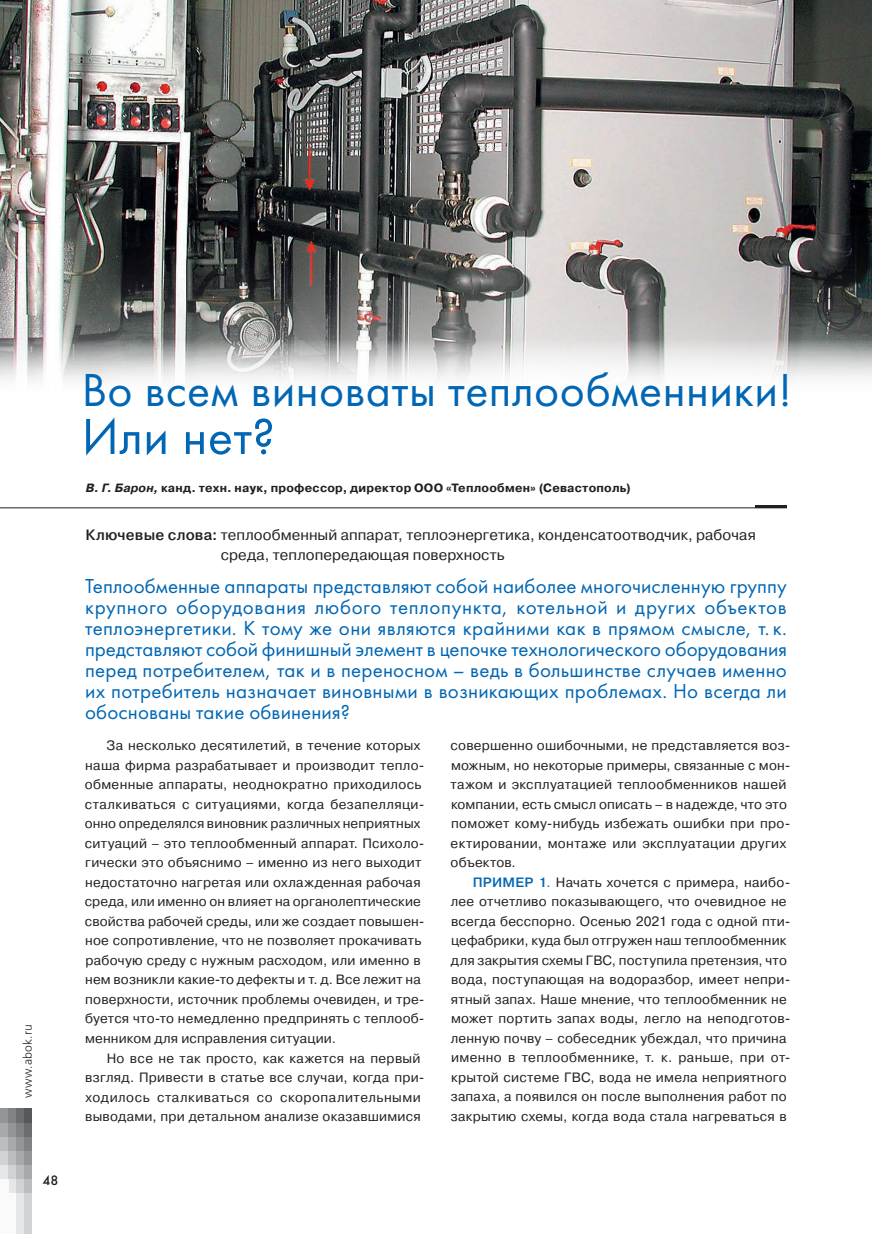
<style>
.page{position:relative;width:872px;height:1234px;background:#fff}
.page>*{position:absolute;margin:0;border:0;box-sizing:border-box;transform-origin:0 0}
.t1{font:52.5px "Futura";letter-spacing:.01em;color:#0166b3}
.t2{font:48px "Futura";letter-spacing:.01em;color:#0166b3}
.t3{font:21px/21px "Futura";letter-spacing:.01em;color:#0166b3;text-align:justify}
.t4{font:15px/19.8px "Pragmatica";letter-spacing:.005em;color:#231f20}
.t5{font:13.5px/19.5px "Pragmatica";letter-spacing:.02em;color:#231f20}
.t6{font:13.5px "Futura Futuris C";color:#231f20}
.t7{font:700 12px "Pragmatica";letter-spacing:.02em;color:#231f20}
.t8{font:12px "Free Set Light C";letter-spacing:.015em;color:#231f20}
.s1{font-style:italic}
.s2{font-weight:500}
.s3{font-weight:500;color:#0166b3}
.s4{color:#0166b3}
</style>
<div class="page">
<div style="left:0;top:1108px;width:9px;height:14px;background:#939598"></div>
<div style="left:0;top:1122px;width:9px;height:14px;background:#a8a9ad"></div>
<div style="left:0;top:1136px;width:9px;height:14px;background:#bcbdc0"></div>
<div style="left:0;top:1150px;width:9px;height:15px;background:#d1d2d4"></div>
<div style="left:0;top:1165px;width:9px;height:14px;background:#e6e7e9"></div>
<div style="left:9px;top:1108px;width:7px;height:14px;background:#808285"></div>
<div style="left:9px;top:1122px;width:7px;height:14px;background:#939598"></div>
<div style="left:9px;top:1136px;width:7px;height:14px;background:#a8a9ad"></div>
<div style="left:9px;top:1150px;width:7px;height:15px;background:#bcbdc0"></div>
<div style="left:9px;top:1165px;width:7px;height:14px;background:#d1d2d4"></div>
<div style="left:9px;top:1179px;width:7px;height:14px;background:#e6e7e9"></div>
<div style="left:16px;top:1108px;width:8px;height:14px;background:#6c6d70"></div>
<div style="left:16px;top:1122px;width:8px;height:14px;background:#808285"></div>
<div style="left:16px;top:1136px;width:8px;height:14px;background:#939598"></div>
<div style="left:16px;top:1150px;width:8px;height:15px;background:#a8a9ad"></div>
<div style="left:16px;top:1165px;width:8px;height:14px;background:#bcbdc0"></div>
<div style="left:16px;top:1179px;width:8px;height:14px;background:#d1d2d4"></div>
<div style="left:24px;top:1108px;width:8px;height:14px;background:#57585a"></div>
<div style="left:24px;top:1122px;width:8px;height:14px;background:#6c6d70"></div>
<div style="left:24px;top:1136px;width:8px;height:14px;background:#808285"></div>
<div style="left:24px;top:1150px;width:8px;height:15px;background:#939598"></div>
<div style="left:24px;top:1165px;width:8px;height:14px;background:#a8a9ad"></div>
<div style="left:24px;top:1179px;width:8px;height:14px;background:#bcbdc0"></div>
<div style="left:0;top:1179px;width:9px;height:54px;background:#fafafa"></div>
<div style="left:9px;top:1193px;width:7px;height:40px;background:#fafafa"></div>
<div style="left:16px;top:1193px;width:8px;height:40px;background:#e6e7e9"></div>
<div style="left:24px;top:1193px;width:8px;height:40px;background:#d1d2d4"></div>
<img style="left:0;top:0;width:872px;height:381px">
<hr style="left:756px;top:505px;width:31px;height:3px;background:#231f20">
<hr style="left:0;top:507px;width:787px;height:1px;background:#231f20">
<p class="t8" style="left:21px;top:1097px;width:75px;rotate:-90deg">www.abok.ru</p>
<p class="t6" style="left:43px;top:1171px;width:17px">48</p>
<h2 class="t2" style="left:82px;top:361px;width:712px">Во всем виноваты теплообменники!</h2>
<h1 class="t1" style="left:82px;top:405px;width:195px">Или нет?</h1>
<p class="t7" style="left:86px;top:480px;width:547px"><span class="s1">В. Г. Барон,</span> канд. техн. наук, профессор, директор ООО «Теплообмен» (Севастополь)</p>
<p class="t4" style="left:221px;top:525px;width:536px;text-indent:-135px"><span class="s2">Ключевые слова:</span> теплообменный аппарат, теплоэнергетика, конденсатоотводчик, рабочая среда, теплопередающая поверхность</p>
<p class="t3" style="left:85px;top:575px;width:703px">Теплообменные аппараты представляют собой наиболее многочисленную группу крупного оборудования любого теплопункта, котельной и других объектов теплоэнергетики. К тому же они являются крайними как в прямом смысле, т. к. представляют собой финишный элемент в цепочке технологического оборудования перед потребителем, так и в переносном – ведь в большинстве случаев именно их потребитель назначает виновными в возникающих проблемах. Но всегда ли обоснованы такие обвинения?</p>
<p class="t5" style="left:85px;top:736px;width:341px;text-indent:22px">За несколько десятилетий, в течение которых наша фирма разрабатывает и производит тепло&shy;обменные аппараты, неоднократно приходилось сталкиваться с ситуациями, когда безапелляци&shy;онно определялся виновник различных неприятных ситуаций – это теплообменный аппарат. Психоло&shy;гически это объяснимо – именно из него выходит недостаточно нагретая или охлажденная рабочая среда, или именно он влияет на органолептические свойства рабочей среды, или же создает повышен&shy;ное сопротивление, что не позволяет прокачивать рабочую среду с нужным расходом, или именно в нем возникли какие-то дефекты и т. д. Все лежит на поверхности, источник проблемы очевиден, и тре&shy;буется что-то немедленно предпринять с теплооб&shy;менником для исправления ситуации.</p>
<p class="t5" style="left:85px;top:1048px;width:341px;text-indent:21px">Но все не так просто, как кажется на первый взгляд. Привести в статье все случаи, когда при&shy;ходилось сталкиваться со скоропалительными выводами, при детальном анализе оказавшимися</p>
<p class="t5" style="left:450px;top:736px;width:341px">совершенно ошибочными, не представляется воз&shy;можным, но некоторые примеры, связанные с мон&shy;тажом и эксплуатацией теплообменников нашей компании, есть смысл описать – в надежде, что это поможет кому-нибудь избежать ошибки при про&shy;ектировании, монтаже или эксплуатации других объектов.</p>
<p class="t5" style="left:451px;top:872px;width:341px;text-indent:22px"><span class="s3">ПРИМЕР 1</span><span class="s4">.</span> Начать хочется с примера, наибо&shy;лее отчетливо показывающего, что очевидное не всегда бесспорно. Осенью 2021 года с одной пти&shy;цефабрики, куда был отгружен наш теплообменник для закрытия схемы ГВС, поступила претензия, что вода, поступающая на водоразбор, имеет непри&shy;ятный запах. Наше мнение, что теплообменник не может портить запах воды, легло на неподготов&shy;ленную почву – собеседник убеждал, что причина именно в теплообменнике, т. к. раньше, при от&shy;крытой системе ГВС, вода не имела неприятного запаха, а появился он после выполнения работ по закрытию схемы, когда вода стала нагреваться в</p>
</div>
